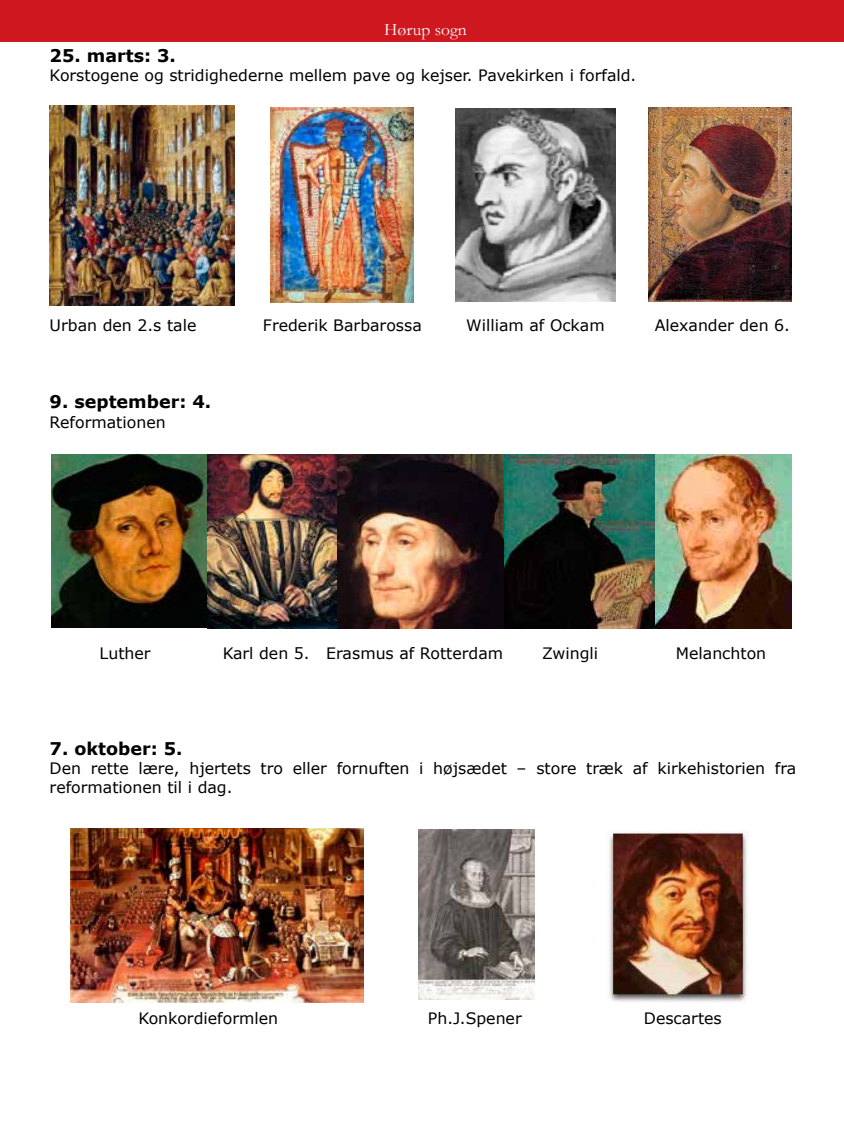
<style>
.page{position:relative;width:844px;height:1141px;background:#fff}
.page>*{position:absolute;margin:0;border:0;box-sizing:border-box;transform-origin:0 0}
.t1{font:700 17.5px "Verdana";color:#000}
.t2{font:17.5px "Garamond";color:#fff}
.t3{font:15.75px/19.2px "Verdana";color:#000}
</style>
<div class="page">
<div style="left:0;top:0;width:843px;height:42px;background:#ce171e"></div>
<img style="left:270px;top:108px;width:143px;height:194px">
<img style="left:455px;top:108px;width:160px;height:193px">
<img style="left:648px;top:108px;width:143px;height:194px">
<img style="left:50px;top:106px;width:185px;height:199px">
<img style="left:52px;top:454px;width:155px;height:174px">
<img style="left:207px;top:454px;width:130px;height:174px">
<img style="left:337px;top:454px;width:167px;height:175px">
<img style="left:504px;top:454px;width:150px;height:175px">
<img style="left:655px;top:454px;width:136px;height:175px">
<img style="left:70px;top:829px;width:293px;height:173px">
<img style="left:418px;top:830px;width:116px;height:169px">
<img style="left:606px;top:830px;width:143px;height:172px">
<p class="t2" style="left:384px;top:17px;width:84px">Hørup sogn</p>
<p class="t1" style="left:50px;top:43px;width:128px">25. marts: 3.</p>
<p class="t3" style="left:50px;top:65px;width:588px">Korstogene og stridighederne mellem pave og kejser. Pavekirken i forfald.</p>
<p class="t3" style="left:50px;top:316px;width:148px">Urban den 2.s tale</p>
<p class="t3" style="left:263px;top:316px;width:160px">Frederik Barbarossa</p>
<p class="t3" style="left:466px;top:316px;width:140px">William af Ockam</p>
<p class="t3" style="left:654px;top:316px;width:137px">Alexander den 6.</p>
<p class="t1" style="left:50px;top:389px;width:163px">9. september: 4.</p>
<p class="t3" style="left:50px;top:412px;width:117px">Reformationen</p>
<p class="t3" style="left:100px;top:643px;width:53px">Luther</p>
<p class="t3" style="left:223px;top:643px;width:282px">Karl den 5. Erasmus af Rotterdam</p>
<p class="t3" style="left:542px;top:643px;width:58px">Zwingli</p>
<p class="t3" style="left:675px;top:643px;width:92px">Melanchton</p>
<p class="t1" style="left:50px;top:736px;width:134px">7. oktober: 5.</p>
<p class="t3" style="left:50px;top:758px;width:748px">Den rette lære, hjertets tro eller fornuften i højsædet – store træk af kirkehistorien fra reformationen til i dag.</p>
<p class="t3" style="left:138px;top:1009px;width:141px">Konkordieformlen</p>
<p class="t3" style="left:428px;top:1009px;width:95px">Ph.J.Spener</p>
<p class="t3" style="left:643px;top:1009px;width:79px">Descartes</p>
</div>
